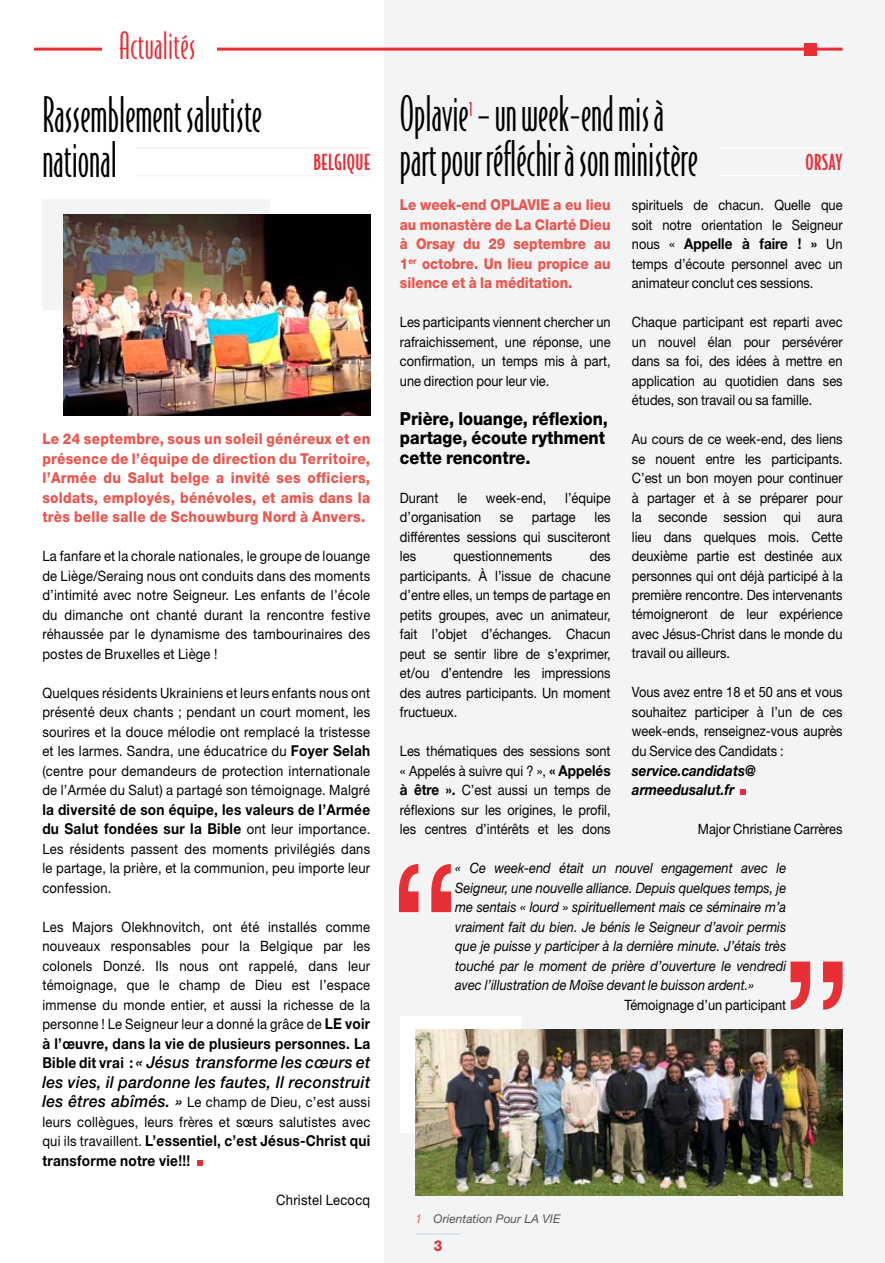
<style>
.page{position:relative;width:885px;height:1263px;background:#fff}
.page>*{position:absolute;margin:0;border:0;box-sizing:border-box;transform-origin:0 0}
.t1{font:46.5px/45px "Bodega Sans Light Oldstyle";color:#000;scale:.9 1}
.t2{font:35.85px "Bodega Sans Light Oldstyle";letter-spacing:.01em;color:#e72f36;scale:.95 1}
.t3{font:500 21px "Bodega Sans";letter-spacing:.02em;color:#e72f36;scale:.95 1}
.t4{font:800 18px/19.5px "Helvetica Neue LT Std";color:#000;scale:.9 1}
.t5{font:italic 500 16.5px/19.5px "Helvetica Neue LT Std";letter-spacing:.02em;color:#000;scale:.95 1}
.t6{font:800 15px/19.5px "Helvetica Neue LT Std";color:#eb564e;text-align:justify;scale:.91 1}
.t7{font:700 15px/19.5px "Helvetica Neue LT Std";letter-spacing:.02em;color:#000;scale:.91 1}
.t8{font:800 15px/19.5px "Helvetica Neue LT Std";color:#eb564e;text-align:justify;scale:.9 1}
.t9{font:italic 700 15px/19.5px "Helvetica Neue LT Std";color:#000;scale:.9 1}
.t10{font:700 15px "Helvetica Neue LT Std";color:#000;scale:.9 1}
.t11{font:800 15px "Helvetica Neue LT Std";color:#e72f36;scale:.9 1}
.t12{font:14.25px/19.5px "Helvetica Neue LT Std";color:#000;text-align:justify;scale:.9 1}
.t13{font:14.25px/19.5px "Helvetica Neue LT Std";color:#000;text-align:justify;scale:.91 1}
.t14{font:italic 14.25px/19.5px "Helvetica Neue LT Std";color:#000;text-align:justify;scale:.9 1}
.t15{font:14.25px/19.5px "Helvetica Neue LT Std";letter-spacing:.02em;color:#000;scale:.91 1}
.t16{font:italic 12px "Helvetica Neue LT Std";color:#565656}
.s1{font-weight:700;font-size:15px}
.s2{font-weight:400;font-size:14.25px}
.s3{font-weight:700;font-style:normal;font-size:15px}
.s4{font-weight:500;font-style:italic;font-size:16.5px}
.s5{color:#ec6357}
</style>
<div class="page">
<div style="left:384px;top:0;width:500px;height:1263px;background:#f2f4f6"></div>
<svg style="left:399px;top:864px;width:52px;height:48px"></svg>
<svg style="left:790px;top:961px;width:52px;height:49px"></svg>
<div style="left:42px;top:199px;width:227px;height:111px;background:#f2f4f6"></div>
<div style="left:400px;top:1016px;width:121px;height:117px;background:#fff"></div>
<img style="left:64px;top:214px;width:306px;height:202px">
<img style="left:415px;top:1029px;width:427px;height:166px">
<svg style="left:197px;top:1160px;width:5px;height:6px"></svg>
<svg style="left:740px;top:789px;width:5px;height:6px"></svg>
<hr style="left:719px;top:147px;width:123px;height:2px;background:#fff">
<hr style="left:719px;top:175px;width:123px;height:1px;background:#fff">
<hr style="left:136px;top:147px;width:234px;height:2px;background:#f2f4f6">
<hr style="left:136px;top:175px;width:234px;height:1px;background:#f2f4f6">
<hr style="left:884px;top:1231px;width:1px;height:32px;background:#e72f36">
<hr style="left:34px;top:48px;width:808px;height:3px;background:#e72f36">
<div style="left:804px;top:43px;width:12px;height:12px;background:#e72f36"></div>
<div style="left:102px;top:0;width:115px;height:59px;background:#fff"></div>
<hr style="left:415px;top:1233px;width:46px;height:1px;background:#d3d9dd">
<h2 class="t2" style="left:119px;top:25px;width:82px">Actualités</h2>
<h1 class="t1" style="left:42px;top:92px;width:245px">Rassemblement salutiste national</h1>
<h1 class="t1" style="left:400px;top:91px;width:332px">Oplavie<sup>1</sup> – un week-end mis à part pour réfléchir à son ministère</h1>
<h3 class="t3" style="left:313px;top:150px;width:61px">BELGIQUE</h3>
<h3 class="t3" style="left:805px;top:150px;width:41px">ORSAY</h3>
<p class="t6" style="left:42px;top:429px;width:362px">Le 24 septembre, sous un soleil généreux et en présence de l’équipe de direction du Territoire, l’Armée du Salut belge a invité ses officiers, soldats, employés, bénévoles, et amis dans la très belle salle de Schouwburg Nord à Anvers.</p>
<p class="t13" style="left:42px;top:546px;width:362px">La fanfare et la chorale nationales, le groupe de louange de Liège/Seraing nous ont conduits dans des moments d’intimité avec notre Seigneur. Les enfants de l’école du dimanche ont chanté durant la rencontre festive réhaussée par le dynamisme des tambourinaires des postes de Bruxelles et Liège !</p>
<p class="t13" style="left:42px;top:682px;width:362px">Quelques résidents Ukrainiens et leurs enfants nous ont présenté deux chants ; pendant un court moment, les sourires et la douce mélodie ont remplacé la tristesse et les larmes. Sandra, une éducatrice du <span class="s1">Foyer Selah </span>(centre pour demandeurs de protection internationale de l’Armée du Salut) a partagé son témoignage. Malgré</p>
<p class="t7" style="left:42px;top:799px;width:362px">la diversité de son équipe, les valeurs de l’Armée du Salut fondées sur la Bible <span class="s2">ont leur importance.</span></p>
<p class="t13" style="left:42px;top:838px;width:362px">Les résidents passent des moments privilégiés dans le partage, la prière, et la communion, peu importe leur confession.</p>
<p class="t13" style="left:42px;top:916px;width:362px">Les Majors Olekhnovitch, ont été installés comme nouveaux responsables pour la Belgique par les colonels Donzé. Ils nous ont rappelé, dans leur témoignage, que le champ de Dieu est l’espace immense du monde entier, et aussi la richesse de la personne ! Le Seigneur leur a donné la grâce de <span class="s1">LE voir</span></p>
<p class="t7" style="left:42px;top:1033px;width:362px">à l’œuvre, dans la vie de plusieurs personnes. La</p>
<p class="t5" style="left:42px;top:1052px;width:346px"><span class="s3">Bible dit vrai :</span> « Jésus transforme les cœurs et les vies, il pardonne les fautes, Il reconstruit</p>
<p class="t15" style="left:42px;top:1092px;width:362px"><span class="s4">les êtres abîmés. »</span> Le champ de Dieu, c’est aussi leurs collègues, leurs frères et sœurs salutistes avec</p>
<p class="t7" style="left:42px;top:1131px;width:362px"><span class="s2">qui ils travaillent.</span> L’essentiel, c’est Jésus-Christ qui transforme notre vie!!!</p>
<p class="t15" style="left:276px;top:1189px;width:105px">Christel Lecocq</p>
<p class="t8" style="left:400px;top:195px;width:235px">Le week-end OPLAVIE a eu lieu au monastère de La Clarté Dieu à Orsay du 29 septembre au 1<sup>er</sup> octobre. Un lieu propice au silence et à la méditation.</p>
<p class="t12" style="left:400px;top:312px;width:235px">Les participants viennent chercher un rafraichissement, une réponse, une confirmation, un temps mis à part, une direction pour leur vie.</p>
<p class="t4" style="left:400px;top:408px;width:233px">Prière, louange, réflexion, partage, écoute rythment cette rencontre.</p>
<p class="t12" style="left:400px;top:487px;width:44px">Durant</p>
<p class="t12" style="left:457px;top:487px;width:12px">le</p>
<p class="t12" style="left:486px;top:487px;width:69px">week-end,</p>
<p class="t12" style="left:565px;top:487px;width:52px">l’équipe</p>
<p class="t12" style="left:400px;top:507px;width:92px">d’organisation</p>
<p class="t12" style="left:500px;top:507px;width:16px">se</p>
<p class="t12" style="left:532px;top:507px;width:50px">partage</p>
<p class="t12" style="left:632px;top:195px;width:235px">spirituels de chacun. Quelle que soit notre orientation le Seigneur</p>
<p class="t10" style="left:632px;top:234px;width:235px"><span class="s2">nous «</span> Appelle à faire ! » <span class="s2">Un</span></p>
<p class="t12" style="left:632px;top:253px;width:235px">temps d’écoute personnel avec un animateur conclut ces sessions.</p>
<p class="t12" style="left:632px;top:312px;width:235px">Chaque participant est reparti avec un nouvel élan pour persévérer dans sa foi, des idées à mettre en application au quotidien dans ses études, son travail ou sa famille.</p>
<p class="t12" style="left:632px;top:429px;width:235px">Au cours de ce week-end, des liens se nouent entre les participants.<br>C’est un bon moyen pour continuer à partager et à se préparer pour la seconde session qui aura lieu dans quelques mois. Cette deuxième partie est destinée aux personnes qui ont déjà participé à la première rencontre. Des intervenants témoigneront de leur expérience avec Jésus-Christ dans le monde du travail ou ailleurs.</p>
<p class="t12" style="left:632px;top:682px;width:235px">Vous avez entre 18 et 50 ans et vous souhaitez participer à l’un de ces week-ends, renseignez-vous auprès du Service des Candidats :</p>
<p class="t9" style="left:632px;top:760px;width:139px">service.candidats@ armeedusalut.fr</p>
<p class="t12" style="left:697px;top:819px;width:162px">Major Christiane Carrères</p>
<p class="t14" style="left:455px;top:858px;width:369px">« Ce week-end était un nouvel engagement avec le Seigneur, une nouvelle alliance. Depuis quelques temps, je me sentais « lourd » spirituellement mais ce séminaire m’a vraiment fait du bien. Je bénis le Seigneur d’avoir permis que je puisse y participer à la dernière minute. J’étais très touché par le moment de prière d’ouverture le vendredi avec l’illustration de Moïse devant le buisson ardent.»</p>
<p class="t12" style="left:624px;top:994px;width:181px">Témoignage d’un participant</p>
<p class="t12" style="left:400px;top:507px;width:235px;text-indent:194px">les différentes sessions qui susciteront les</p>
<p class="t12" style="left:400px;top:546px;width:235px;text-indent:190px">des participants. À l’issue de chacune d’entre elles, un temps de partage en petits groupes, avec un animateur, fait l’objet d’échanges. Chacun peut se sentir libre de s’exprimer, et/ou d’entendre les impressions des autres participants. Un moment fructueux.</p>
<p class="t12" style="left:400px;top:741px;width:235px">Les thématiques des sessions sont « Appelés à suivre qui ? », <span class="s1">« Appelés à être ».</span> C’est aussi un temps de réflexions sur les origines, le profil, les centres d’intérêts et les dons</p>
<p class="t12" style="left:453px;top:546px;width:111px">questionnements</p>
<p class="t16" style="left:415px;top:1211px;width:146px"><span class="s5">1</span> Orientation Pour LA VIE</p>
<p class="t11" style="left:434px;top:1237px;width:11px">3</p>
</div>
